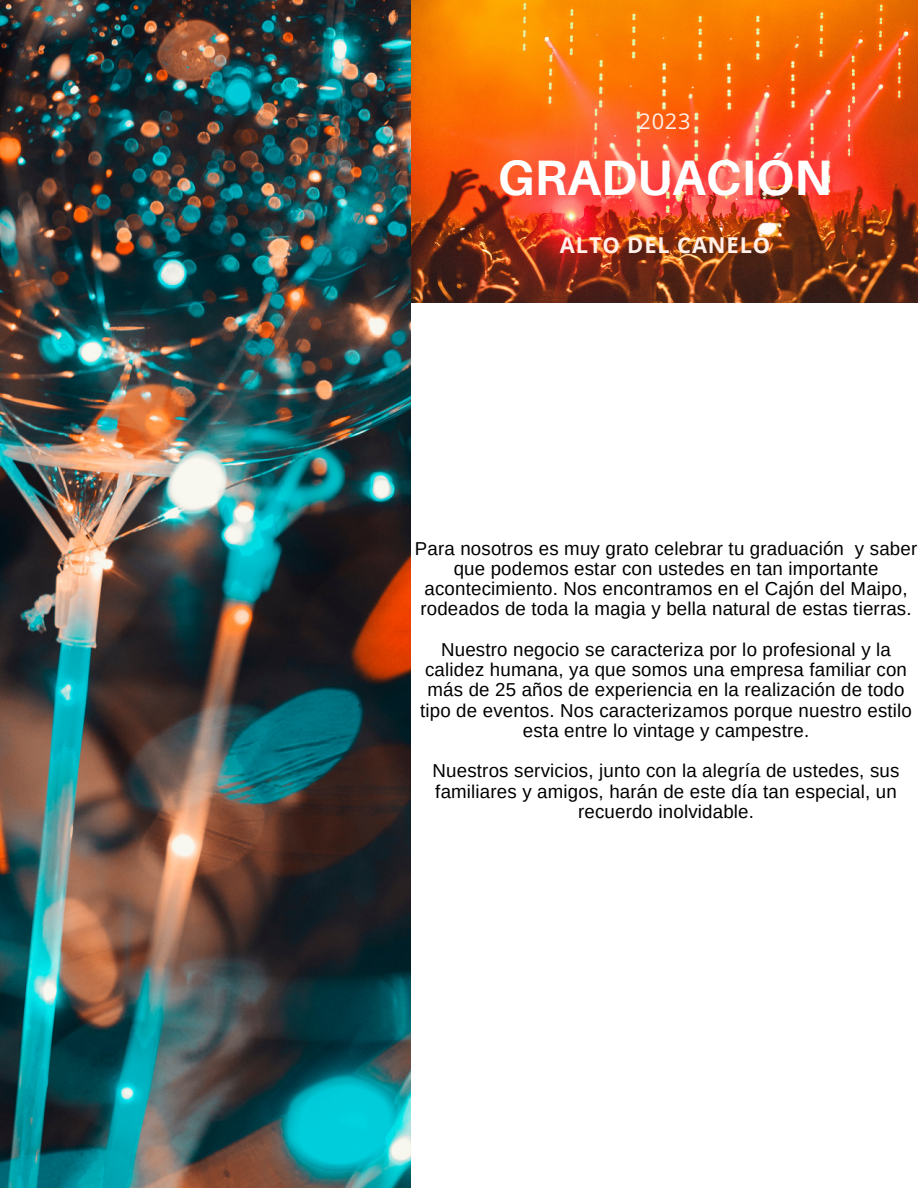
<style>
.page{position:relative;width:918px;height:1188px;background:#fff}
.page>*{position:absolute;margin:0;border:0;box-sizing:border-box;transform-origin:0 0}
.t1{font:700 49.8px "Aileron";color:#fff}
.t2{font:700 21.9px "Open Sans";letter-spacing:.04em;color:#fff0ea}
.t3{font:21.75px "Open Sans";color:#fff0ea}
.t4{font:18.75px/20.2px "Arimo";letter-spacing:.01em;color:#000;text-align:center}
</style>
<div class="page">
<img style="left:411px;top:0;width:507px;height:302px">
<img style="left:0;top:0;width:411px;height:1188px">
<p class="t3" style="left:638px;top:106px;width:54px">2023</p>
<p class="t1" style="left:498px;top:147px;width:336px">GRADUACIÓN</p>
<p class="t2" style="left:560px;top:230px;width:212px">ALTO DEL CANELO</p>
<p class="t4" style="left:415px;top:538px;width:504px">Para nosotros es muy grato celebrar tu graduación y saber que podemos estar con ustedes en tan importante acontecimiento. Nos encontramos en el Cajón del Maipo, rodeados de toda la magia y bella natural de estas tierras.</p>
<p class="t4" style="left:420px;top:639px;width:493px">Nuestro negocio se caracteriza por lo profesional y la calidez humana, ya que somos una empresa familiar con más de 25 años de experiencia en la realización de todo tipo de eventos. Nos caracterizamos porque nuestro estilo esta entre lo vintage y campestre.</p>
<p class="t4" style="left:433px;top:761px;width:468px">Nuestros servicios, junto con la alegría de ustedes, sus familiares y amigos, harán de este día tan especial, un recuerdo inolvidable.</p>
</div>
